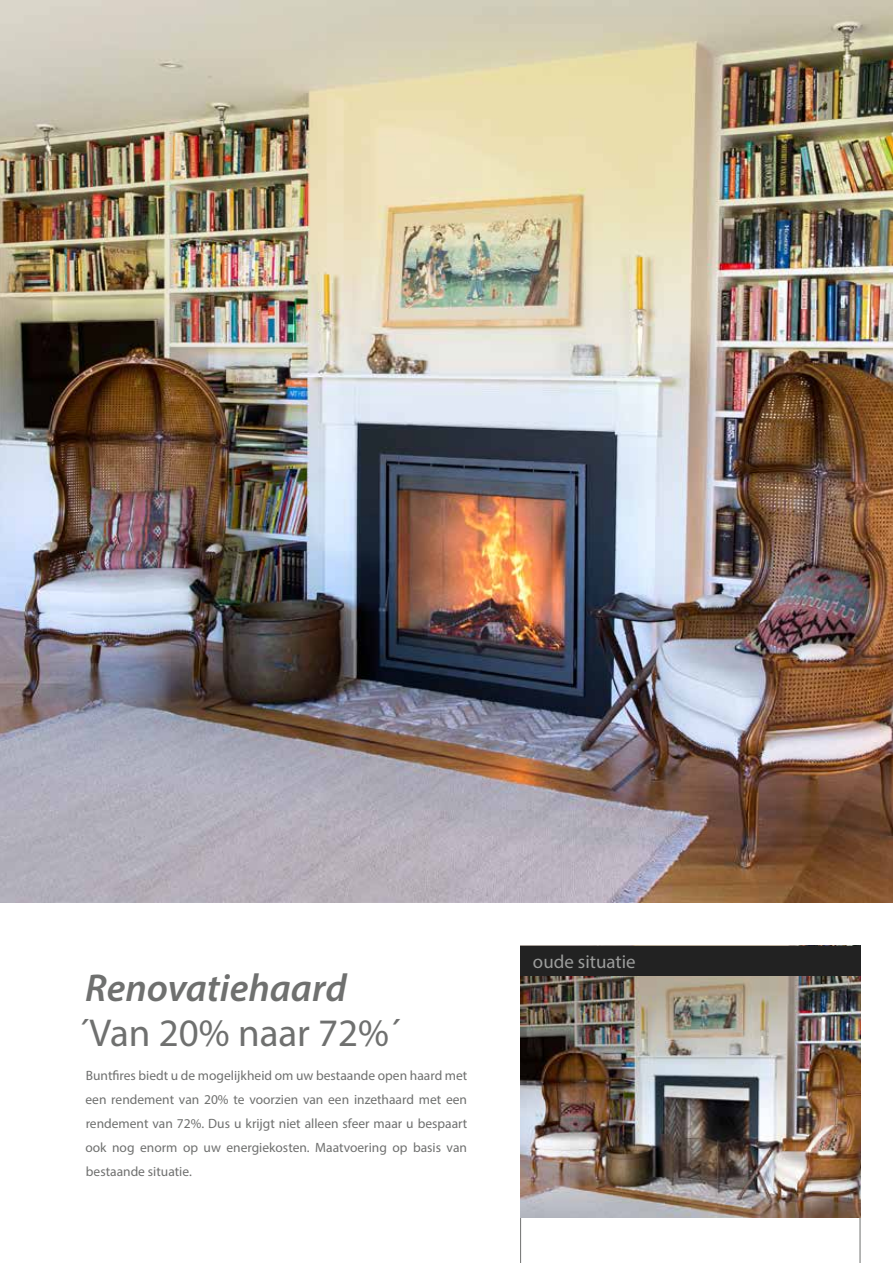
<style>
.page{position:relative;width:893px;height:1263px;background:#fff}
.page>*{position:absolute;margin:0;border:0;box-sizing:border-box;transform-origin:0 0}
.t1{font:39px "Myriad Pro";color:#6f706f}
.t2{font:italic 600 39px "Myriad Pro";color:#6f706f}
.t3{font:18.9px "Myriad Pro";color:#9b9c9b}
.t4{font:13.5px/24px "Myriad Pro";color:#6f706f;text-align:justify}
</style>
<div class="page">
<svg style="left:520px;top:1217px;width:340px;height:46px"></svg>
<img style="left:0;top:0;width:893px;height:902px">
<img style="left:520px;top:976px;width:340px;height:241px">
<div style="left:520px;top:946px;width:340px;height:30px;background:#222"></div>
<h1 class="t2" style="left:85px;top:963px;width:263px">Renovatiehaard</h1>
<h1 class="t1" style="left:78px;top:1009px;width:324px">´Van 20% naar 72%´</h1>
<p class="t4" style="left:85px;top:1064px;width:383px">Buntfires biedt u de mogelijkheid om uw bestaande open haard met een rendement van 20% te voorzien van een inzethaard met een rendement van 72%. Dus u krijgt niet alleen sfeer maar u bespaart ook nog enorm op uw energiekosten. Maatvoering op basis van bestaande situatie.</p>
<h2 class="t3" style="left:533px;top:950px;width:104px">oude situatie</h2>
</div>
